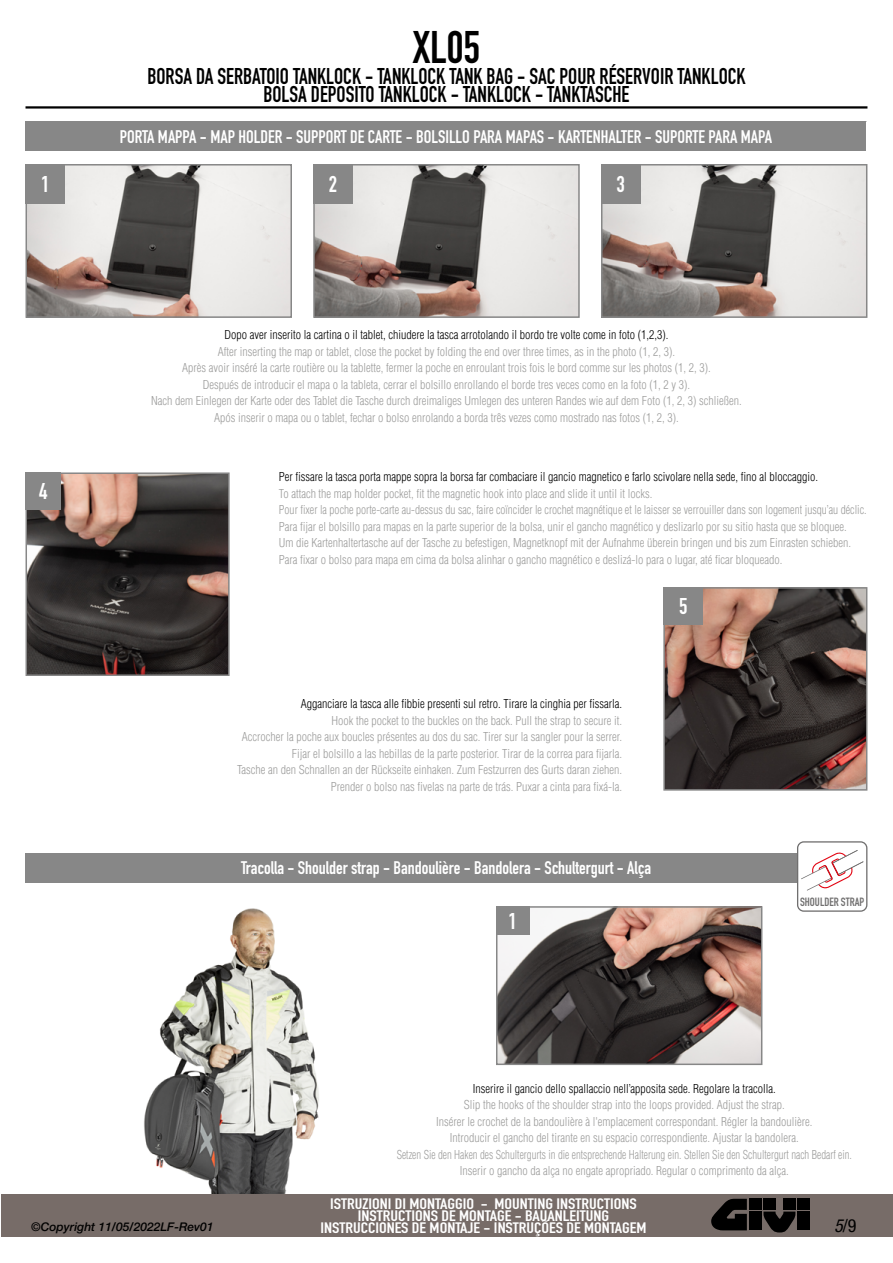
<style>
.page{position:relative;width:893px;height:1263px;background:#fff}
.page>*{position:absolute;margin:0;border:0;box-sizing:border-box;transform-origin:0 0}
.t1{font:45px "DIN Engschrift Std";color:#000}
.t2{font:22.5px/18px "DIN Engschrift Std";color:#000;text-align:center;scale:.95 1}
.t3{font:22.5px "DIN Engschrift Std";color:#fff}
.t4{font:18px "DIN Engschrift Std";color:#fff}
.t5{font:condensed 18px "Helvetica Neue LT Std";color:#000}
.t6{font:15px/12px "DIN Engschrift Std";color:#fff;text-align:center;scale:1.2 1}
.t7{font:300 condensed 12px/16.5px "Helvetica LT Std";color:#9d9d9c;text-align:center}
.t8{font:300 condensed 12px "Helvetica LT Std";color:#000}
.t9{font:italic 500 12px "Helvetica Neue LT Std";color:#000}
.t10{font:11.85px "DIN Engschrift Std";color:#706f6f}
.s1{font-style:italic}
</style>
<div class="page">
<img style="left:144px;top:908px;width:175px;height:286px">
<img style="left:499px;top:909px;width:260px;height:153px">
<div style="left:496px;top:906px;width:266px;height:159px;border:2px solid #878787"></div>
<div style="left:496px;top:906px;width:33px;height:29px;background:#878787"></div>
<div style="left:26px;top:121px;width:841px;height:30px;background:#878787"></div>
<hr style="left:866px;top:121px;width:1px;height:30px;background:#fff">
<img style="left:604px;top:167px;width:260px;height:148px">
<div style="left:601px;top:164px;width:266px;height:154px;border:2px solid #878787"></div>
<img style="left:316px;top:167px;width:261px;height:148px">
<div style="left:313px;top:164px;width:267px;height:154px;border:2px solid #878787"></div>
<img style="left:29px;top:167px;width:260px;height:148px">
<div style="left:26px;top:164px;width:266px;height:154px;border:2px solid #878787"></div>
<div style="left:26px;top:164px;width:39px;height:40px;background:#878787"></div>
<div style="left:601px;top:164px;width:40px;height:40px;background:#878787"></div>
<div style="left:313px;top:164px;width:40px;height:40px;background:#878787"></div>
<img style="left:29px;top:475px;width:198px;height:198px">
<div style="left:26px;top:472px;width:204px;height:204px;border:2px solid #878787"></div>
<div style="left:26px;top:472px;width:35px;height:38px;background:#878787"></div>
<img style="left:666px;top:590px;width:198px;height:198px">
<div style="left:663px;top:587px;width:204px;height:204px;border:2px solid #878787"></div>
<div style="left:663px;top:587px;width:40px;height:38px;background:#878787"></div>
<div style="left:26px;top:853px;width:841px;height:30px;background:#878787"></div>
<svg style="left:797px;top:841px;width:70px;height:71px"></svg>
<div style="left:1px;top:1194px;width:891px;height:43px;background:#776c68"></div>
<hr style="left:26px;top:106px;width:841px;height:3px;background:#000">
<svg style="left:711px;top:1199px;width:36px;height:31px"></svg>
<div style="left:749px;top:1199px;width:12px;height:11px;background:#000"></div>
<div style="left:749px;top:1211px;width:12px;height:19px;background:#000"></div>
<div style="left:798px;top:1199px;width:12px;height:11px;background:#000"></div>
<div style="left:798px;top:1211px;width:12px;height:19px;background:#000"></div>
<div style="left:763px;top:1199px;width:13px;height:11px;background:#000"></div>
<div style="left:783px;top:1199px;width:12px;height:11px;background:#000"></div>
<svg style="left:763px;top:1211px;width:32px;height:21px"></svg>
<h1 class="t1" style="left:413px;top:21px;width:69px">XL05</h1>
<h2 class="t2" style="left:147px;top:67px;width:631px">BORSA DA SERBATOIO TANKLOCK - TANKLOCK TANK BAG - SAC POUR RÉSERVOIR TANKLOCK<br>BOLSA DEPOSITO TANKLOCK - TANKLOCK - TANKTASCHE</h2>
<h3 class="t4" style="left:120px;top:126px;width:654px">PORTA MAPPA - MAP HOLDER - SUPPORT DE CARTE - BOLSILLO PARA MAPAS - KARTENHALTER - SUPORTE PARA MAPA</h3>
<h2 class="t3" style="left:41px;top:171px;width:10px">1</h2>
<h2 class="t3" style="left:329px;top:171px;width:10px">2</h2>
<h2 class="t3" style="left:617px;top:171px;width:10px">3</h2>
<h2 class="t3" style="left:39px;top:478px;width:10px">4</h2>
<p class="t8" style="left:225px;top:327px;width:445px">Dopo aver inserito la cartina o il tablet, chiudere la tasca arrotolando il bordo tre volte come in foto (1,2,3).</p>
<p class="t7" style="left:151px;top:343px;width:592px">After inserting the map or tablet, close the pocket by folding the end over three times, as in the photo (1, 2, 3).<br>Après avoir inséré la carte routière ou la tablette, fermer la poche en enroulant trois fois le bord comme sur les photos (1, 2, 3).<br>Después de introducir el mapa o la tableta, cerrar el bolsillo enrollando el borde tres veces como en la foto (1, 2 y 3).<br>Nach dem Einlegen der Karte oder des Tablet die Tasche durch dreimaliges Umlegen des unteren Randes wie auf dem Foto (1, 2, 3) schließen.<br>Após inserir o mapa ou o tablet, fechar o bolso enrolando a borda três vezes como mostrado nas fotos (1, 2, 3).</p>
<p class="t8" style="left:279px;top:469px;width:541px">Per fissare la tasca porta mappe sopra la borsa far combaciare il gancio magnetico e farlo scivolare nella sede, fino al bloccaggio.</p>
<p class="t7" style="left:279px;top:485px;width:589px;text-align:left">To attach the map holder pocket, fit the magnetic hook into place and slide it until it locks.<br>Pour fixer la poche porte-carte au-dessus du sac, faire coïncider le crochet magnétique et le laisser se verrouiller dans son logement jusqu’au déclic.<br>Para fijar el bolsillo para mapas en la parte superior de la bolsa, unir el gancho magnético y deslizarlo por su sitio hasta que se bloquee.<br>Um die Kartenhaltertasche auf der Tasche zu befestigen, Magnetknopf mit der Aufnahme überein bringen und bis zum Einrasten schieben.<br>Para fixar o bolso para mapa em cima da bolsa alinhar o gancho magnético e deslizá-lo para o lugar, até ficar bloqueado.</p>
<h2 class="t3" style="left:679px;top:593px;width:10px">5</h2>
<p class="t8" style="left:301px;top:696px;width:323px">Agganciare la tasca alle fibbie presenti sul retro. Tirare la cinghia per fissarla.</p>
<p class="t7" style="left:237px;top:712px;width:386px;text-align:right">Hook the pocket to the buckles on the back. Pull the strap to secure it.<br>Accrocher la poche aux boucles présentes au dos du sac. Tirer sur la sangler pour la serrer.<br>Fijar el bolsillo a las hebillas de la parte posterior. Tirar de la correa para fijarla.<br>Tasche an den Schnallen an der Rückseite einhaken. Zum Festzurren des Gurts daran ziehen.<br>Prender o bolso nas fivelas na parte de trás. Puxar a cinta para fixá-la.</p>
<h3 class="t4" style="left:241px;top:857px;width:412px">Tracolla - Shoulder strap - Bandoulière - Bandolera - Schultergurt - Alça</h3>
<h2 class="t3" style="left:508px;top:907px;width:10px">1</h2>
<p class="t10" style="left:800px;top:895px;width:66px">SHOULDER STRAP</p>
<p class="t8" style="left:473px;top:1081px;width:305px">Inserire il gancio dello spallaccio nell’apposita sede. Regolare la tracolla.</p>
<p class="t7" style="left:397px;top:1096px;width:457px">Slip the hooks of the shoulder strap into the loops provided. Adjust the strap.<br>Insérer le crochet de la bandoulière à l'emplacement correspondant. Régler la bandoulière.<br>Introducir el gancho del tirante en su espacio correspondiente. Ajustar la bandolera.<br>Setzen Sie den Haken des Schultergurts in die entsprechende Halterung ein. Stellen Sie den Schultergurt nach Bedarf ein.<br>Inserir o gancho da alça no engate apropriado. Regular o comprimento da alça.</p>
<p class="t9" style="left:31px;top:1220px;width:184px">©Copyright 11/05/2022LF-Rev01</p>
<p class="t6" style="left:320px;top:1197px;width:273px">ISTRUZIONI DI MONTAGGIO - MOUNTING INSTRUCTIONS<br>INSTRUCTIONS DE MONTAGE - BAUANLEITUNG<br>INSTRUCCIONES DE MONTAJE - INSTRUÇÕES DE MONTAGEM</p>
<h3 class="t5" style="left:834px;top:1215px;width:24px"><span class="s1">5</span>/9</h3>
</div>
